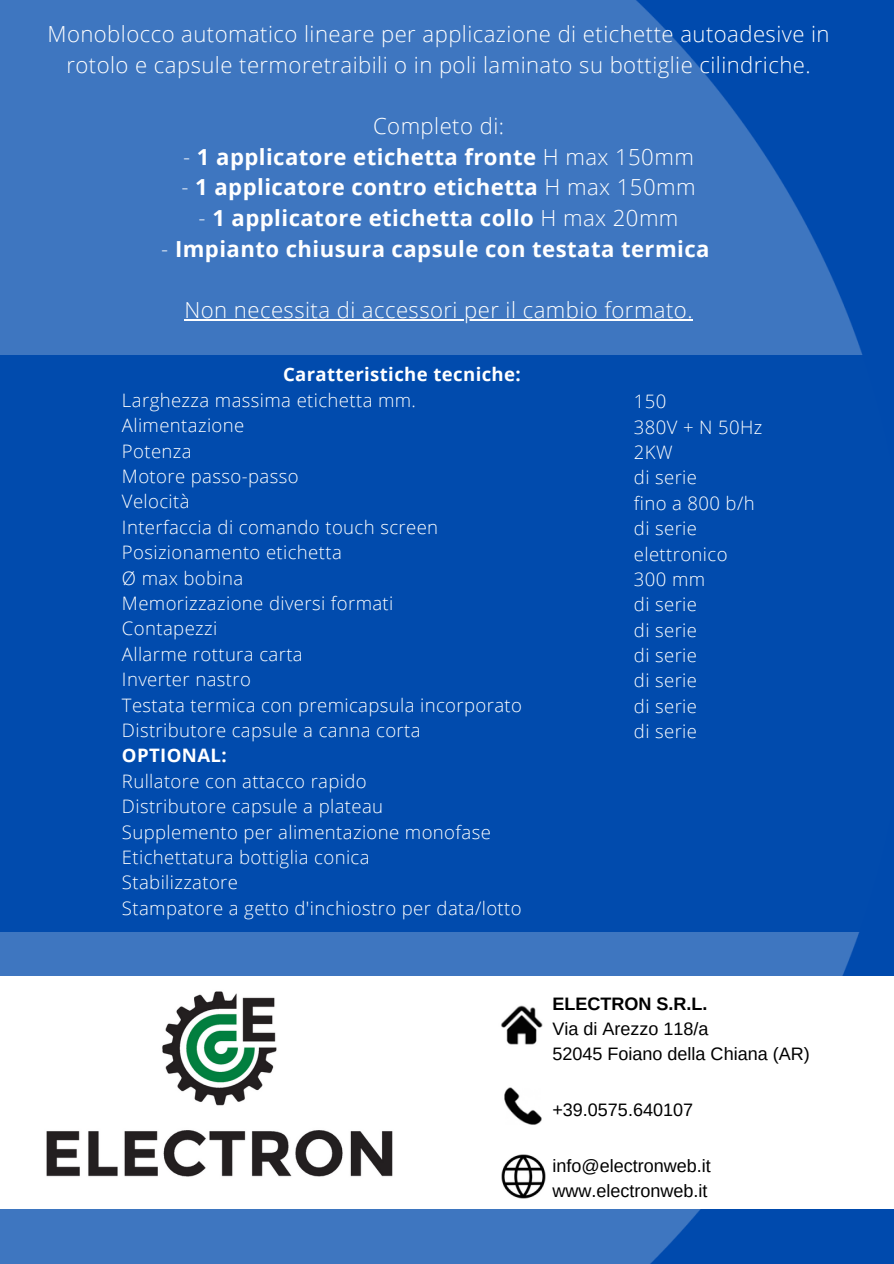
<style>
.page{position:relative;width:894px;height:1264px;background:#fff}
.page>*{position:absolute;margin:0;border:0;box-sizing:border-box;transform-origin:0 0}
.t1{font:300 22.05px/30.6px "Open Sans";letter-spacing:.02em;color:#fff;text-align:center}
.t2{font:700 22.05px "Open Sans";letter-spacing:.02em;color:#fff}
.t3{font:300 18.6px "Open Sans";letter-spacing:.02em;color:#fff}
.t4{font:700 18.6px "Open Sans";letter-spacing:.02em;color:#fff}
.t5{font:18px "Arimo";color:#000}
.t6{font:700 18px "Arimo";color:#000}
.s1{font-weight:300}
</style>
<div class="page">
<img style="left:0;top:0;width:893px;height:1263px">
<div style="left:0;top:976px;width:893px;height:232px;background:#fff"></div>
<img style="left:46px;top:991px;width:347px;height:186px">
<img style="left:501px;top:1005px;width:42px;height:40px">
<img style="left:504px;top:1087px;width:38px;height:38px">
<img style="left:501px;top:1154px;width:44px;height:44px">
<div style="left:0;top:355px;width:893px;height:577px;background:#004aad"></div>
<hr style="left:184px;top:319px;width:509px;height:1px;background:#fff">
<p class="t1" style="left:47px;top:18px;width:783px">Monoblocco automatico lineare per applicazione di etichette autoadesive in rotolo e capsule termoretraibili o in poli laminato su bottiglie cilindriche.</p>
<p class="t1" style="left:373px;top:110px;width:132px">Completo di:</p>
<p class="t2" style="left:183px;top:141px;width:512px"><span class="s1">-</span> 1 applicatore etichetta fronte <span class="s1">H max 150mm</span></p>
<p class="t2" style="left:181px;top:172px;width:515px"><span class="s1">-</span> 1 applicatore contro etichetta <span class="s1">H max 150mm</span></p>
<p class="t2" style="left:198px;top:202px;width:481px"><span class="s1">-</span> 1 applicatore etichetta collo <span class="s1">H max 20mm</span></p>
<p class="t2" style="left:161px;top:233px;width:549px"><span class="s1">-</span> Impianto chiusura capsule con testata termica</p>
<p class="t1" style="left:184px;top:294px;width:509px">Non necessita di accessori per il cambio formato.</p>
<p class="t4" style="left:283px;top:361px;width:239px">Caratteristiche tecniche:</p>
<p class="t3" style="left:122px;top:387px;width:295px">Larghezza massima etichetta mm.</p>
<p class="t3" style="left:122px;top:412px;width:124px">Alimentazione</p>
<p class="t3" style="left:122px;top:437px;width:71px">Potenza</p>
<p class="t3" style="left:122px;top:463px;width:178px">Motore passo-passo</p>
<p class="t3" style="left:122px;top:488px;width:69px">Velocità</p>
<p class="t3" style="left:122px;top:514px;width:317px">Interfaccia di comando touch screen</p>
<p class="t3" style="left:122px;top:539px;width:221px">Posizionamento etichetta</p>
<p class="t3" style="left:122px;top:564px;width:123px">Ø max bobina</p>
<p class="t3" style="left:122px;top:590px;width:273px">Memorizzazione diversi formati</p>
<p class="t3" style="left:122px;top:615px;width:97px">Contapezzi</p>
<p class="t3" style="left:122px;top:641px;width:182px">Allarme rottura carta</p>
<p class="t3" style="left:122px;top:666px;width:130px">Inverter nastro</p>
<p class="t3" style="left:122px;top:691px;width:401px">Testata termica con premicapsula incorporato</p>
<p class="t3" style="left:122px;top:717px;width:300px">Distributore capsule a canna corta</p>
<p class="t4" style="left:122px;top:742px;width:106px">OPTIONAL:</p>
<p class="t3" style="left:122px;top:768px;width:246px">Rullatore con attacco rapido</p>
<p class="t3" style="left:122px;top:793px;width:263px">Distributore capsule a plateau</p>
<p class="t3" style="left:122px;top:818px;width:370px">Supplemento per alimentazione monofase</p>
<p class="t3" style="left:122px;top:844px;width:249px">Etichettatura bottiglia conica</p>
<p class="t3" style="left:122px;top:869px;width:118px">Stabilizzatore</p>
<p class="t3" style="left:122px;top:895px;width:401px">Stampatore a getto d'inchiostro per data/lotto</p>
<p class="t3" style="left:633px;top:388px;width:34px">150</p>
<p class="t3" style="left:633px;top:414px;width:130px">380V + N 50Hz</p>
<p class="t3" style="left:633px;top:439px;width:40px">2KW</p>
<p class="t3" style="left:633px;top:464px;width:64px">di serie</p>
<p class="t3" style="left:633px;top:490px;width:122px">fino a 800 b/h</p>
<p class="t3" style="left:633px;top:515px;width:64px">di serie</p>
<p class="t3" style="left:633px;top:540px;width:95px">elettronico</p>
<p class="t3" style="left:633px;top:566px;width:73px">300 mm</p>
<p class="t3" style="left:633px;top:591px;width:64px">di serie</p>
<p class="t3" style="left:633px;top:616px;width:64px">di serie</p>
<p class="t3" style="left:633px;top:642px;width:64px">di serie</p>
<p class="t3" style="left:633px;top:667px;width:64px">di serie</p>
<p class="t3" style="left:633px;top:693px;width:64px">di serie</p>
<p class="t3" style="left:633px;top:718px;width:64px">di serie</p>
<p class="t6" style="left:552px;top:993px;width:156px">ELECTRON S.R.L.</p>
<p class="t5" style="left:552px;top:1018px;width:158px">Via di Arezzo 118/a</p>
<p class="t5" style="left:552px;top:1043px;width:259px">52045 Foiano della Chiana (AR)</p>
<p class="t5" style="left:552px;top:1099px;width:142px">+39.0575.640107</p>
<p class="t5" style="left:552px;top:1155px;width:160px">info@electronweb.it</p>
<p class="t5" style="left:552px;top:1180px;width:157px">www.electronweb.it</p>
</div>
